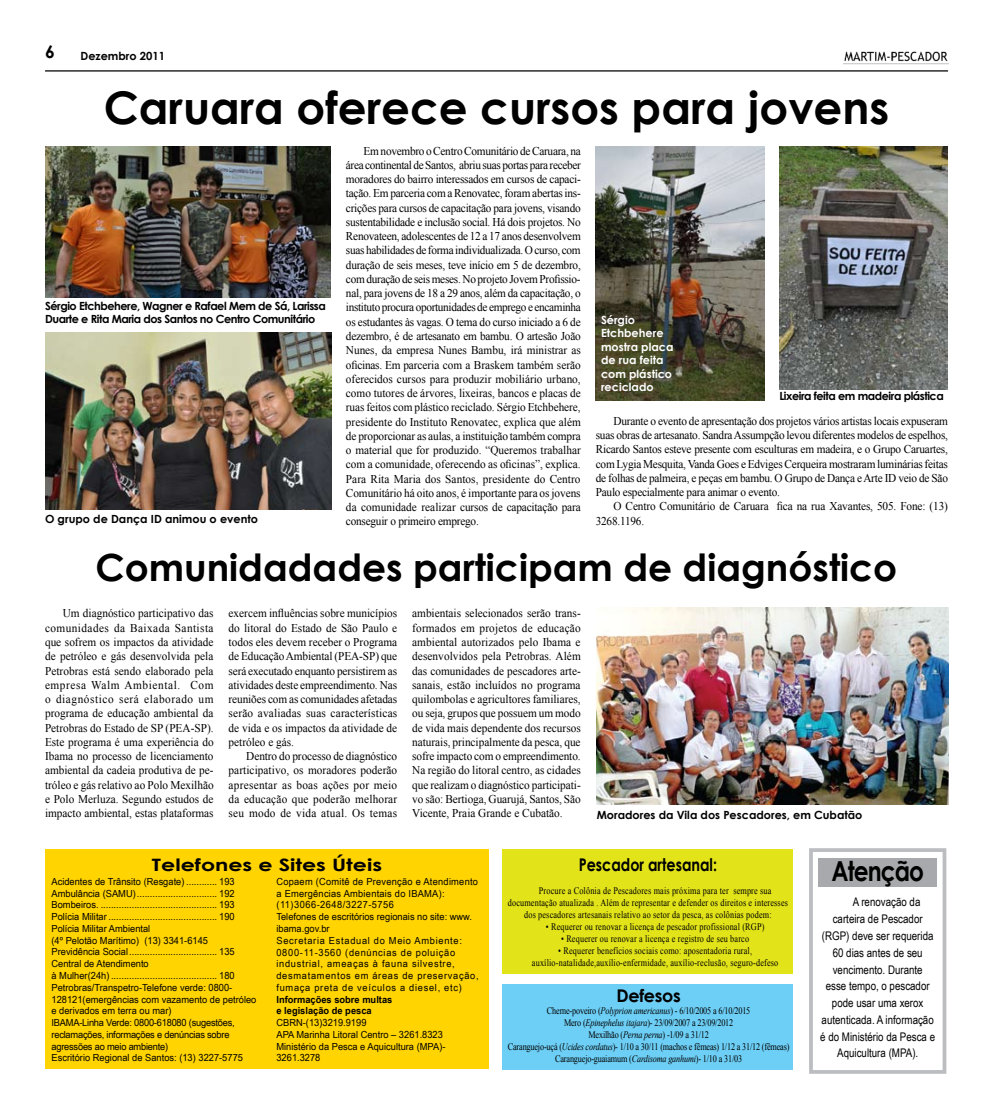
<style>
.page{position:relative;width:993px;height:1117px;background:#fff}
.page>*{position:absolute;margin:0;border:0;box-sizing:border-box;transform-origin:0 0}
.t1{font:700 45px "Century Gothic";color:#000}
.t2{font:700 37.5px "Century Gothic";color:#000}
.t3{font:700 27.5px "Century Gothic";letter-spacing:-.04em;color:#000;scale:.84 1}
.t4{font:700 17.5px "Century Gothic";color:#000;scale:.82 1}
.t5{font:700 17.5px "Century Gothic";letter-spacing:-.02em;color:#000}
.t6{font:700 17.5px "Century Gothic";color:#000}
.t7{font:700 17px "Century Gothic";color:#000;scale:1.29 1}
.t8{font:11.88px/14.2px "Times New Roman";letter-spacing:-.005em;color:#000;text-align:justify;scale:.95 1}
.t9{font:11.88px "Arial Narrow";color:#000}
.t10{font:700 11.25px/13.5px "Century Gothic";letter-spacing:-.04em;color:#000}
.t11{font:700 11.25px "Century Gothic";color:#000}
.t12{font:700 11.25px/13.5px "Century Gothic";color:#fff}
.t13{font:10px/12px "Times New Roman";letter-spacing:.02em;color:#000;text-align:center;scale:.82 1}
.t14{font:10px/12px "Times New Roman";letter-spacing:-.02em;color:#000;text-align:center;scale:.82 1}
.t15{font:9.75px/11.8px "Arial Narrow";color:#000;scale:1.16 1}
.t16{font:9.75px/11.8px "Arial Narrow";letter-spacing:.06em;color:#000;scale:1.16 1}
.t17{font:700 9.75px/11.8px "Arial Narrow";color:#000;scale:1.16 1}
.s1{font-style:italic}
</style>
<div class="page">
<img style="left:843px;top:51px;width:104px;height:14px">
<hr style="left:45px;top:70px;width:902px;height:1px;background:#000">
<div style="left:45px;top:849px;width:444px;height:219px;background:#ffd400"></div>
<img style="left:779px;top:146px;width:168px;height:243px">
<img style="left:595px;top:146px;width:169px;height:254px">
<img style="left:45px;top:332px;width:286px;height:177px">
<img style="left:45px;top:146px;width:285px;height:151px">
<div style="left:818px;top:858px;width:118px;height:28px;background:#a7a9ac"></div>
<div style="left:808px;top:848px;width:138px;height:225px;border:4px solid #bcbdc0"></div>
<div style="left:502px;top:849px;width:291px;height:124px;background:#e2e419"></div>
<div style="left:502px;top:983px;width:291px;height:85px;background:#6dcff6"></div>
<img style="left:596px;top:607px;width:352px;height:196px">
<h3 class="t6" style="left:45px;top:38px;width:11px">6</h3>
<p class="t11" style="left:80px;top:47px;width:86px">Dezembro 2011</p>
<h1 class="t1" style="left:104px;top:73px;width:786px">Caruara oferece cursos para jovens</h1>
<p class="t10" style="left:45px;top:298px;width:282px">Sérgio Etchbehere, Wagner e Rafael Mem de Sá, Larissa<br>Duarte e Rita Maria dos Santos no Centro Comunitário</p>
<p class="t11" style="left:45px;top:510px;width:214px">O grupo de Dança ID animou o evento</p>
<p class="t8" style="left:346px;top:143px;width:249px;text-indent:18px">Em novembro o Centro Comunitário de Caruara, na área continental de Santos, abriu suas portas para receber moradores do bairro interessados em cursos de capaci&shy;tação. Em parceria com a Renovatec, foram abertas ins&shy;crições para cursos de capacitação para jovens, visando sustentabilidade e inclusão social. Há dois projetos. No Renovateen, adolescentes de 12 a 17 anos desenvolvem suas habilidades de forma individualizada. O curso, com duração de seis meses, teve início em 5 de dezembro, com duração de seis meses. No projeto Jovem Profissio&shy;nal, para jovens de 18 a 29 anos, além da capacitação, o instituto procura oportunidades de emprego e encaminha os estudantes às vagas. O tema do curso iniciado a 6 de dezembro, é de artesanato em bambu. O artesão João Nunes, da empresa Nunes Bambu, irá ministrar as oficinas. Em parceria com a Braskem também serão oferecidos cursos para produzir mobiliário urbano, como tutores de árvores, lixeiras, bancos e placas de ruas feitos com plástico reciclado. Sérgio Etchbehere, presidente do Instituto Renovatec, explica que além de proporcionar as aulas, a instituição também compra o material que for produzido. “Queremos trabalhar com a comunidade, oferecendo as oficinas”, explica.<br>Para Rita Maria dos Santos, presidente do Centro Comunitário há oito anos, é importante para os jovens da comunidade realizar cursos de capacitação para conseguir o primeiro emprego.</p>
<p class="t12" style="left:600px;top:312px;width:74px">Sérgio<br>Etchbehere mostra placa de rua feita com plástico reciclado</p>
<p class="t10" style="left:779px;top:388px;width:166px">Lixeira feita em madeira plástica</p>
<p class="t8" style="left:595px;top:413px;width:372px;text-indent:18px">Durante o evento de apresentação dos projetos vários artistas locais expuseram suas obras de artesanato. Sandra Assumpção levou diferentes modelos de espelhos, Ricardo Santos esteve presente com esculturas em madeira, e o Grupo Caruartes, com Lygia Mesquita, Vanda Goes e Edviges Cerqueira mostraram luminárias feitas de folhas de palmeira, e peças em bambu. O Grupo de Dança e Arte ID veio de São Paulo especialmente para animar o evento.</p>
<p class="t8" style="left:595px;top:499px;width:372px;text-indent:18px">O Centro Comunitário de Caruara fica na rua Xavantes, 505. Fone: (13)<br>3268.1196.</p>
<h2 class="t2" style="left:96px;top:539px;width:802px">Comunidadades participam de diagnóstico</h2>
<p class="t8" style="left:45px;top:606px;width:179px;text-indent:18px">Um diagnóstico participativo das comunidades da Baixada Santista que sofrem os impactos da atividade de petróleo e gás desenvolvida pela Petrobras está sendo elaborado pela empresa Walm Ambiental. Com o diagnóstico será elaborado um programa de educação ambiental da Petrobras do Estado de SP (PEA-SP).<br>Este programa é uma experiência do Ibama no processo de licenciamento ambiental da cadeia produtiva de pe&shy;tróleo e gás relativo ao Polo Mexilhão e Polo Merluza. Segundo estudos de impacto ambiental, estas plataformas</p>
<p class="t8" style="left:228px;top:606px;width:179px">exercem influências sobre municípios do litoral do Estado de São Paulo e todos eles devem receber o Programa de Educação Ambiental (PEA-SP) que será executado enquanto persistirem as atividades deste empreendimento. Nas reuniões com as comunidades afetadas serão avaliadas suas características de vida e os impactos da atividade de petróleo e gás.</p>
<p class="t8" style="left:228px;top:748px;width:179px;text-indent:18px">Dentro do processo de diagnóstico participativo, os moradores poderão apresentar as boas ações por meio da educação que poderão melhorar seu modo de vida atual. Os temas</p>
<p class="t8" style="left:412px;top:606px;width:179px">ambientais selecionados serão trans&shy;formados em projetos de educação ambiental autorizados pelo Ibama e desenvolvidos pela Petrobras. Além das comunidades de pescadores arte&shy;sanais, estão incluídos no programa quilombolas e agricultores familiares, ou seja, grupos que possuem um modo de vida mais dependente dos recursos naturais, principalmente da pesca, que sofre impacto com o empreendimento.<br>Na região do litoral centro, as cidades que realizam o diagnóstico participati&shy;vo são: Bertioga, Guarujá, Santos, São Vicente, Praia Grande e Cubatão.</p>
<p class="t11" style="left:596px;top:806px;width:267px">Moradores da Vila dos Pescadores, em Cubatão</p>
<h3 class="t7" style="left:152px;top:851px;width:180px">Telefones e Sites Úteis</h3>
<p class="t15" style="left:51px;top:874px;width:159px">Acidentes de Trânsito (Resgate) ............ 193</p>
<p class="t15" style="left:51px;top:898px;width:178px">Bombeiros. ............................................. 193<br>Polícia Militar .......................................... 190<br>Polícia Militar Ambiental<br>(4º Pelotão Marítimo) (13) 3341-6145<br>Previdência Social.................................. 135<br>Central de Atendimento<br>à Mulher(24h) ......................................... 180<br>Petrobras/Transpetro-Telefone verde: 0800- 128121(emergências com vazamento de petróleo e derivados em terra ou mar)<br>IBAMA-Linha Verde: 0800-618080 (sugestões, reclamações, informações e denúncias sobre agressões ao meio ambiente)<br>Escritório Regional de Santos: (13) 3227-5775</p>
<p class="t16" style="left:276px;top:875px;width:176px">Copaem (Comitê de Prevenção e Atendimento a Emergências Ambientais do IBAMA): (11)3066-2648/3227-5756<br>Telefones de escritórios regionais no site: www. ibama.gov.br<br>Secretaria Estadual do Meio Ambiente:<br>0800-11-3560 (denúncias de poluição industrial, ameaças à fauna silvestre, desmatamentos em áreas de preservação, fumaça preta de veículos a diesel, etc)</p>
<p class="t17" style="left:276px;top:992px;width:101px">Informações sobre multas e legislação de pesca</p>
<p class="t15" style="left:276px;top:1016px;width:147px">CBRN-(13)3219.9199<br>APA Marinha Litoral Centro – 3261.8323<br>Ministério da Pesca e Aquicultura (MPA)-<br>3261.3278</p>
<h3 class="t4" style="left:578px;top:851px;width:170px">Pescador artesanal:</h3>
<p class="t13" style="left:538px;top:884px;width:285px">Procure a Colônia de Pescadores mais próxima para ter sempre sua</p>
<p class="t13" style="left:507px;top:896px;width:343px">documentação atualizada . Além de representar e defender os direitos e interesses</p>
<p class="t13" style="left:524px;top:908px;width:303px">dos pescadores artesanais relativo ao setor da pesca, as colônias podem:</p>
<p class="t13" style="left:545px;top:920px;width:268px">• Requerer ou renovar a licença de pescador profissional (RGP)</p>
<p class="t13" style="left:561px;top:932px;width:231px">• Requerer ou renovar a licença e registro de seu barco</p>
<p class="t13" style="left:531px;top:944px;width:302px">• Requerer benefícios sociais como: aposentadoria rural, auxílio-natalidade,auxílio-enfermidade, auxílio-reclusão, seguro-defeso</p>
<h3 class="t5" style="left:616px;top:981px;width:66px">Defesos</h3>
<p class="t14" style="left:507px;top:1003px;width:345px">Cherne-poveiro (<span class="s1">Polyprion americanus</span>) - 6/10/2005 a 6/10/2015<br>Mero (<span class="s1">Epinephelus itajara</span>)- 23/09/2007 a 23/09/2012<br>Mexilhão (<span class="s1">Perna perna</span>) -1/09 a 31/12<br>Caranguejo-uçá (<span class="s1">Ucides cordatus</span>)- 1/10 a 30/11 (machos e fêmeas) 1/12 a 31/12 (fêmeas)<br>Caranguejo-guaiamum (<span class="s1">Cardisoma ganhumi</span>)- 1/10 a 31/03</p>
<h3 class="t3" style="left:831px;top:850px;width:112px">Atenção</h3>
<p class="t9" style="left:852px;top:893px;width:69px">A renovação da</p>
<p class="t9" style="left:832px;top:910px;width:91px">carteira de Pescador</p>
<p class="t9" style="left:821px;top:926px;width:113px">(RGP) deve ser requerida</p>
<p class="t9" style="left:832px;top:943px;width:91px">60 dias antes de seu</p>
<p class="t9" style="left:832px;top:960px;width:91px">vencimento. Durante</p>
<p class="t9" style="left:825px;top:977px;width:105px">esse tempo, o pescador</p>
<p class="t9" style="left:831px;top:993px;width:93px">pode usar uma xerox</p>
<p class="t9" style="left:821px;top:1010px;width:114px">autenticada. A informação</p>
<p class="t9" style="left:820px;top:1027px;width:116px">é do Ministério da Pesca e</p>
<p class="t9" style="left:836px;top:1044px;width:82px">Aquicultura (MPA).</p>
</div>
